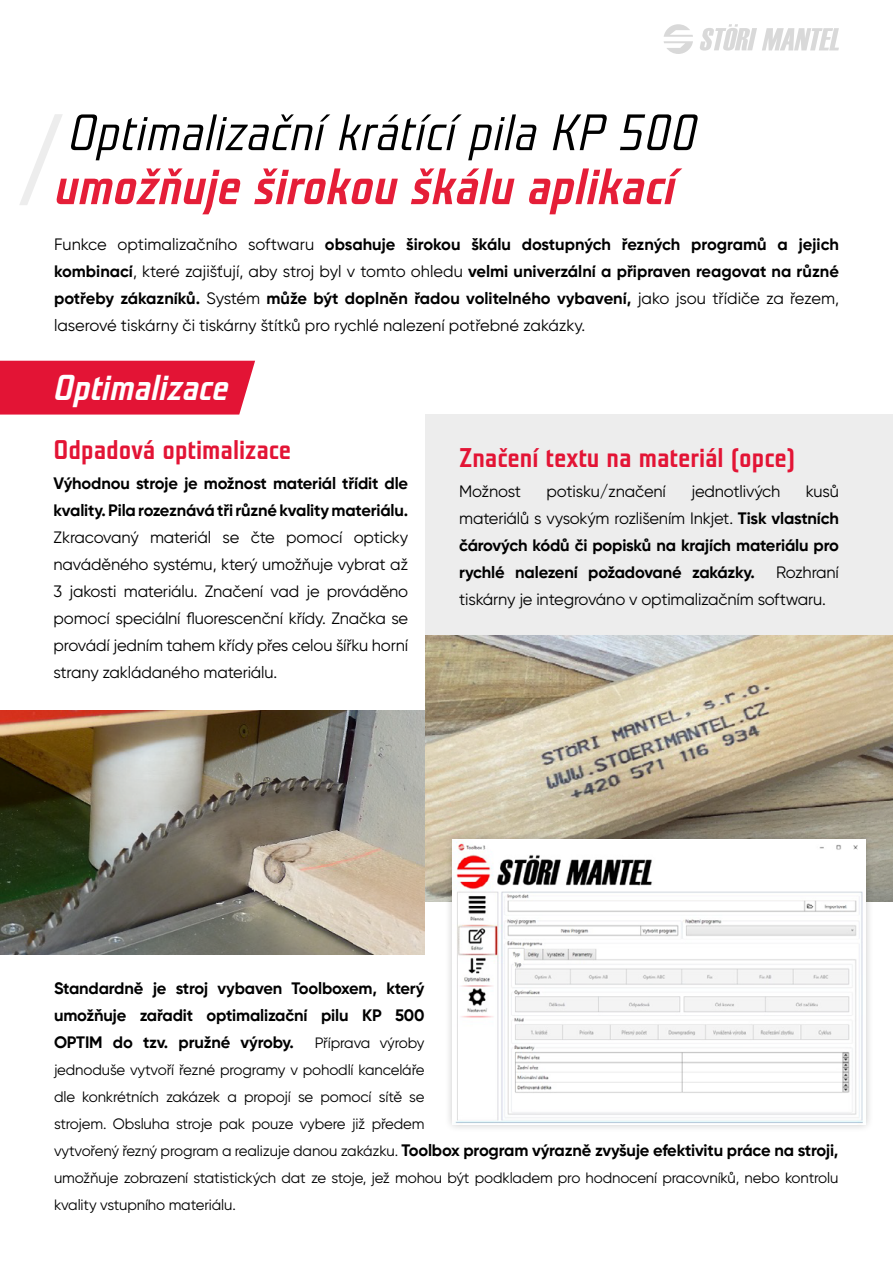
<style>
.page{position:relative;width:893px;height:1263px;background:#fff}
.page>*{position:absolute;margin:0;border:0;box-sizing:border-box;transform-origin:0 0}
.t1{font:italic 51px "Teuton Mager CE";color:#000}
.t2{font:italic 700 51px "Teuton Mager CE";color:#e51e38}
.t3{font:italic 700 36px "Teuton Mager CE";color:#fff}
.t4{font:700 27px "Teuton Mager";color:#e31435}
.t5{font:16.5px/27px "Gilroy";letter-spacing:-.01em;color:#000;text-align:justify}
.t6{font:700 16.5px/27px "Gilroy";letter-spacing:-.01em;color:#000;text-align:justify}
.t7{font:15px/27px "Gilroy";letter-spacing:-.01em;color:#000;text-align:justify}
.s1{font-weight:700}
.s2{font-weight:400}
.s3{font-weight:400;font-size:15px}
</style>
<div class="page">
<div style="left:0;top:361px;width:255px;height:54px;background:#e31435"></div>
<div style="left:425px;top:415px;width:468px;height:289px;background:#ededed"></div>
<svg style="left:664px;top:24px;width:29px;height:30px"></svg>
<svg style="left:700px;top:24px;width:139px;height:27px"></svg>
<svg style="left:19px;top:114px;width:43px;height:91px"></svg>
<img style="left:0;top:710px;width:425px;height:244px">
<img style="left:425px;top:636px;width:468px;height:265px">
<div style="left:444px;top:830px;width:430px;height:303px;background:#000;opacity:.22"></div>
<img style="left:452px;top:839px;width:414px;height:285px">
<h1 class="t1" style="left:69px;top:107px;width:630px">Optimalizační krátící pila KP 500</h1>
<h1 class="t2" style="left:55px;top:161px;width:622px">umožňuje širokou škálu aplikací</h1>
<p class="t5" style="left:54px;top:231px;width:786px">Funkce optimalizačního softwaru <span class="s1">obsahuje širokou škálu dostupných řezných programů a jejich kombinací</span>, které zajišťují, aby stroj byl v tomto ohledu <span class="s1">velmi univerzální a připraven reagovat na různé potřeby zákazníků.</span> Systém <span class="s1">může být doplněn řadou volitelného vybavení,</span> jako jsou třídiče za řezem, laserové tiskárny či tiskárny štítků pro rychlé nalezení potřebné zakázky.</p>
<h2 class="t3" style="left:54px;top:369px;width:177px">Optimalizace</h2>
<h3 class="t4" style="left:54px;top:436px;width:239px">Odpadová optimalizace</h3>
<p class="t6" style="left:54px;top:469px;width:356px">Výhodnou stroje je možnost materiál třídit dle kvality. Pila rozeznává tři různé kvality materiálu.</p>
<p class="t5" style="left:54px;top:523px;width:356px">Zkracovaný materiál se čte pomocí opticky naváděného systému, který umožňuje vybrat až 3 jakosti materiálu. Značení vad je prováděno pomocí speciální fluorescenční křídy. Značka se provádí jedním tahem křídy přes celou šířku horní strany zakládaného materiálu.</p>
<h3 class="t4" style="left:459px;top:444px;width:337px">Značení textu na materiál (opce)</h3>
<p class="t5" style="left:459px;top:477px;width:63px">Možnost</p>
<p class="t5" style="left:546px;top:477px;width:121px">potisku/značení</p>
<p class="t5" style="left:691px;top:477px;width:90px">jednotlivých</p>
<p class="t6" style="left:459px;top:477px;width:381px;text-indent:347px"><span class="s2">kusů materiálů s vysokým rozlišením Inkjet.</span> Tisk vlastních čárových kódů či popisků na krajích materiálu pro rychlé nalezení požadované zakázky.</p>
<p class="t5" style="left:459px;top:558px;width:381px;text-indent:317px">Rozhraní tiskárny je integrováno v optimalizačním softwaru.</p>
<p class="t6" style="left:54px;top:974px;width:372px">Standardně je stroj vybaven Toolboxem, který umožňuje zařadit optimalizační pilu KP 500<br>OPTIM do tzv. pružné výroby.</p>
<p class="t7" style="left:54px;top:1029px;width:372px;text-indent:261px">Příprava výroby jednoduše vytvoří řezné programy v pohodlí kanceláře dle konkrétních zakázek a propojí se pomocí sítě se strojem. Obsluha stroje pak pouze vybere již předem</p>
<p class="t6" style="left:54px;top:1136px;width:786px"><span class="s3">vytvořený řezný program a realizuje danou zakázku.</span> Toolbox program výrazně zvyšuje efektivitu práce na stroji,</p>
<p class="t7" style="left:54px;top:1164px;width:786px">umožňuje zobrazení statistických dat ze stoje, jež mohou být podkladem pro hodnocení pracovníků, nebo kontrolu kvality vstupního materiálu.</p>
</div>
